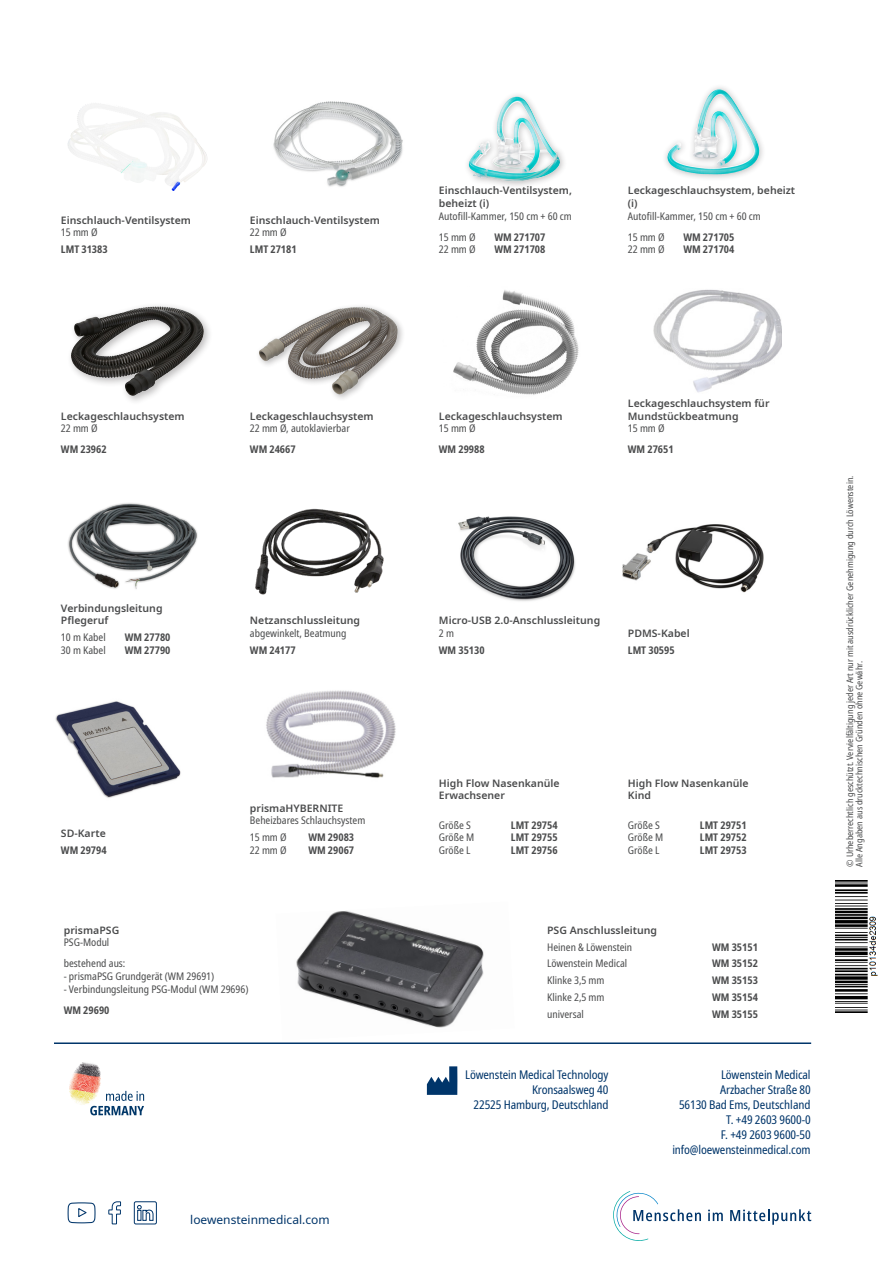
<style>
.page{position:relative;width:893px;height:1263px;background:#fff}
.page>*{position:absolute;margin:0;border:0;box-sizing:border-box;transform-origin:0 0}
.t1{font:condensed 12px/15px "Noto Sans";letter-spacing:-.01em;color:#00356a;text-align:right}
.Subheadline{font:12px "Noto Sans";color:#00356a}
.technische_Daten{font:600 10.5px/12.6px "Noto Sans";color:#4b4c4d}
.technische_Daten-2{font:condensed 10.5px/12.6px "Noto Sans";color:#4b4c4d}
.technische_Daten-3{font:700 condensed 10.5px "Noto Sans";color:#4b4c4d}
.t2{font:condensed 9px "Noto Sans";color:#4b4c4d}
.s1{font-weight:400;font-stretch:condensed}
.s2{font-weight:600;font-stretch:normal}
</style>
<div class="page">
<img style="left:266px;top:690px;width:130px;height:88px">
<img style="left:835px;top:881px;width:43px;height:131px">
<svg style="left:427px;top:1066px;width:30px;height:29px"></svg>
<hr style="left:54px;top:1042px;width:757px;height:2px;background:#00356a">
<svg style="left:133px;top:1201px;width:24px;height:24px"></svg>
<svg style="left:108px;top:1201px;width:14px;height:24px"></svg>
<svg style="left:67px;top:1202px;width:29px;height:22px"></svg>
<svg style="left:613px;top:1191px;width:88px;height:50px"></svg>
<svg style="left:708px;top:1209px;width:15px;height:12px"></svg>
<svg style="left:730px;top:1209px;width:81px;height:16px"></svg>
<img style="left:69px;top:1062px;width:32px;height:43px">
<svg style="left:90px;top:1091px;width:54px;height:24px"></svg>
<img style="left:623px;top:524px;width:141px;height:69px">
<img style="left:296px;top:911px;width:188px;height:117px">
<img style="left:458px;top:516px;width:117px;height:85px">
<img style="left:55px;top:701px;width:126px;height:97px">
<div style="left:255px;top:303px;width:151px;height:99px;background:#231f20;opacity:.3"></div>
<img style="left:258px;top:307px;width:103px;height:72px">
<div style="left:662px;top:84px;width:104px;height:98px;background:#231f20;opacity:.3"></div>
<img style="left:693px;top:91px;width:27px;height:67px">
<div style="left:463px;top:91px;width:104px;height:98px;background:#231f20;opacity:.3"></div>
<img style="left:492px;top:97px;width:32px;height:76px">
<img style="left:453px;top:290px;width:126px;height:105px">
<img style="left:653px;top:289px;width:128px;height:104px">
<div style="left:67px;top:302px;width:146px;height:103px;background:#231f20;opacity:.3"></div>
<img style="left:71px;top:306px;width:88px;height:73px">
<img style="left:273px;top:101px;width:130px;height:86px">
<img style="left:255px;top:508px;width:129px;height:87px">
<img style="left:68px;top:503px;width:130px;height:86px">
<p class="technische_Daten" style="left:61px;top:214px;width:132px">Einschlauch-Ventilsystem<br><span class="s1">15 mm Ø</span></p>
<p class="technische_Daten-3" style="left:61px;top:242px;width:48px">LMT 31383</p>
<p class="technische_Daten" style="left:250px;top:214px;width:132px">Einschlauch-Ventilsystem<br><span class="s1">22 mm Ø</span></p>
<p class="technische_Daten-3" style="left:250px;top:242px;width:48px">LMT 27181</p>
<p class="technische_Daten" style="left:61px;top:410px;width:125px">Leckageschlauchsystem<br><span class="s1">22 mm Ø</span></p>
<p class="technische_Daten-3" style="left:61px;top:442px;width:47px">WM 23962</p>
<p class="technische_Daten" style="left:61px;top:602px;width:103px">Verbindungsleitung<br>Pflegeruf</p>
<p class="technische_Daten-2" style="left:61px;top:631px;width:46px">10 m Kabel</p>
<p class="technische_Daten-3" style="left:125px;top:630px;width:47px">WM 27780</p>
<p class="technische_Daten-2" style="left:61px;top:644px;width:46px">30 m Kabel</p>
<p class="technische_Daten-3" style="left:125px;top:642px;width:47px">WM 27790</p>
<p class="technische_Daten" style="left:61px;top:827px;width:46px">SD-Karte</p>
<p class="technische_Daten-3" style="left:61px;top:842px;width:47px">WM 29794</p>
<p class="technische_Daten" style="left:250px;top:410px;width:125px">Leckageschlauchsystem<br><span class="s1">22 mm Ø, autoklavierbar</span></p>
<p class="technische_Daten-3" style="left:250px;top:442px;width:47px">WM 24667</p>
<p class="technische_Daten" style="left:250px;top:614px;width:112px">Netzanschlussleitung <span class="s1">abgewinkelt, Beatmung</span></p>
<p class="technische_Daten-3" style="left:250px;top:642px;width:47px">WM 24177</p>
<p class="technische_Daten-2" style="left:250px;top:802px;width:117px"><span class="s2">prismaHYBERNITE<br></span>Beheizbares Schlauchsystem</p>
<p class="technische_Daten-2" style="left:250px;top:831px;width:38px">15 mm Ø</p>
<p class="technische_Daten-3" style="left:308px;top:830px;width:47px">WM 29083</p>
<p class="technische_Daten-2" style="left:250px;top:844px;width:38px">22 mm Ø</p>
<p class="technische_Daten-3" style="left:308px;top:842px;width:47px">WM 29067</p>
<p class="technische_Daten" style="left:64px;top:924px;width:57px">prismaPSG<br><span class="s1">PSG-Modul</span></p>
<p class="technische_Daten-2" style="left:64px;top:957px;width:63px">bestehend aus:</p>
<p class="technische_Daten-2" style="left:64px;top:970px;width:152px">- prismaPSG Grundgerät (WM 29691)</p>
<p class="technische_Daten-2" style="left:64px;top:983px;width:186px">- Verbindungsleitung PSG-Modul (WM 29696)</p>
<p class="technische_Daten-3" style="left:64px;top:1002px;width:47px">WM 29690</p>
<p class="Subheadline" style="left:190px;top:1211px;width:141px">loewensteinmedical.com</p>
<p class="technische_Daten" style="left:439px;top:184px;width:135px">Einschlauch-Ventilsystem, beheizt (i)<br><span class="s1">Autofill-Kammer, 150 cm + 60 cm</span></p>
<p class="technische_Daten-2" style="left:439px;top:231px;width:38px">15 mm Ø</p>
<p class="technische_Daten-3" style="left:494px;top:229px;width:53px">WM 271707</p>
<p class="technische_Daten-2" style="left:439px;top:243px;width:38px">22 mm Ø</p>
<p class="technische_Daten-3" style="left:494px;top:242px;width:53px">WM 271708</p>
<p class="technische_Daten" style="left:628px;top:184px;width:169px">Leckageschlauchsystem, beheizt (i)<br><span class="s1">Autofill-Kammer, 150 cm + 60 cm</span></p>
<p class="technische_Daten-2" style="left:628px;top:231px;width:38px">15 mm Ø</p>
<p class="technische_Daten-3" style="left:683px;top:229px;width:53px">WM 271705</p>
<p class="technische_Daten-2" style="left:628px;top:243px;width:38px">22 mm Ø</p>
<p class="technische_Daten-3" style="left:683px;top:242px;width:53px">WM 271704</p>
<p class="technische_Daten" style="left:439px;top:410px;width:125px">Leckageschlauchsystem<br><span class="s1">15 mm Ø</span></p>
<p class="technische_Daten-3" style="left:439px;top:442px;width:47px">WM 29988</p>
<p class="technische_Daten" style="left:628px;top:397px;width:143px">Leckageschlauchsystem für<br>Mundstückbeatmung<br><span class="s1">15 mm Ø</span></p>
<p class="technische_Daten-3" style="left:628px;top:442px;width:47px">WM 27651</p>
<p class="technische_Daten" style="left:439px;top:614px;width:163px">Micro-USB 2.0-Anschlussleitung<br><span class="s1">2 m</span></p>
<p class="technische_Daten-3" style="left:439px;top:642px;width:47px">WM 35130</p>
<p class="technische_Daten" style="left:628px;top:627px;width:63px">PDMS-Kabel</p>
<p class="technische_Daten-3" style="left:628px;top:642px;width:48px">LMT 30595</p>
<p class="technische_Daten" style="left:439px;top:777px;width:122px">High Flow Nasenkanüle<br>Erwachsener</p>
<p class="technische_Daten-2" style="left:439px;top:819px;width:34px">Größe S</p>
<p class="technische_Daten-3" style="left:511px;top:817px;width:48px">LMT 29754</p>
<p class="technische_Daten-2" style="left:439px;top:831px;width:37px">Größe M</p>
<p class="technische_Daten-3" style="left:511px;top:830px;width:48px">LMT 29755</p>
<p class="technische_Daten-2" style="left:439px;top:844px;width:33px">Größe L</p>
<p class="technische_Daten-3" style="left:511px;top:842px;width:48px">LMT 29756</p>
<p class="technische_Daten" style="left:628px;top:777px;width:122px">High Flow Nasenkanüle<br>Kind</p>
<p class="technische_Daten-2" style="left:628px;top:819px;width:34px">Größe S</p>
<p class="technische_Daten-3" style="left:700px;top:817px;width:48px">LMT 29751</p>
<p class="technische_Daten-2" style="left:628px;top:831px;width:37px">Größe M</p>
<p class="technische_Daten-3" style="left:700px;top:830px;width:48px">LMT 29752</p>
<p class="technische_Daten-2" style="left:628px;top:844px;width:33px">Größe L</p>
<p class="technische_Daten-3" style="left:700px;top:842px;width:48px">LMT 29753</p>
<p class="technische_Daten" style="left:547px;top:924px;width:112px">PSG Anschlussleitung</p>
<p class="technische_Daten-2" style="left:547px;top:941px;width:87px">Heinen &amp; Löwenstein</p>
<p class="technische_Daten-3" style="left:712px;top:939px;width:47px">WM 35151</p>
<p class="technische_Daten-2" style="left:547px;top:957px;width:82px">Löwenstein Medical</p>
<p class="technische_Daten-3" style="left:712px;top:956px;width:47px">WM 35152</p>
<p class="technische_Daten-2" style="left:547px;top:974px;width:59px">Klinke 3,5 mm</p>
<p class="technische_Daten-3" style="left:712px;top:973px;width:47px">WM 35153</p>
<p class="technische_Daten-2" style="left:547px;top:991px;width:59px">Klinke 2,5 mm</p>
<p class="technische_Daten-3" style="left:712px;top:990px;width:47px">WM 35154</p>
<p class="technische_Daten-2" style="left:547px;top:1008px;width:38px">universal</p>
<p class="technische_Daten-3" style="left:712px;top:1006px;width:47px">WM 35155</p>
<p class="t1" style="left:465px;top:1068px;width:145px">Löwenstein Medical Technology<br>Kronsaalsweg 40<br>22525 Hamburg, Deutschland</p>
<p class="t1" style="left:721px;top:1068px;width:91px">Löwenstein Medical</p>
<p class="t1" style="left:679px;top:1083px;width:133px">Arzbacher Straße 80<br>56130 Bad Ems, Deutschland</p>
<p class="t1" style="left:726px;top:1113px;width:86px">T. +49 2603 9600-0</p>
<p class="t1" style="left:721px;top:1128px;width:91px">F. +49 2603 9600-50</p>
<p class="t1" style="left:672px;top:1143px;width:140px">info@loewensteinmedical.com</p>
<p class="t2" style="left:843px;top:867px;width:393px;rotate:-90deg">© Urheberrechtlich geschützt. Vervielfältigung jeder Art nur mit ausdrücklicher Genehmigung durch Löwenstein.</p>
<p class="t2" style="left:853px;top:867px;width:207px;rotate:-90deg">Alle Angaben aus drucktechnischen Gründen ohne Gewähr.</p>
</div>
